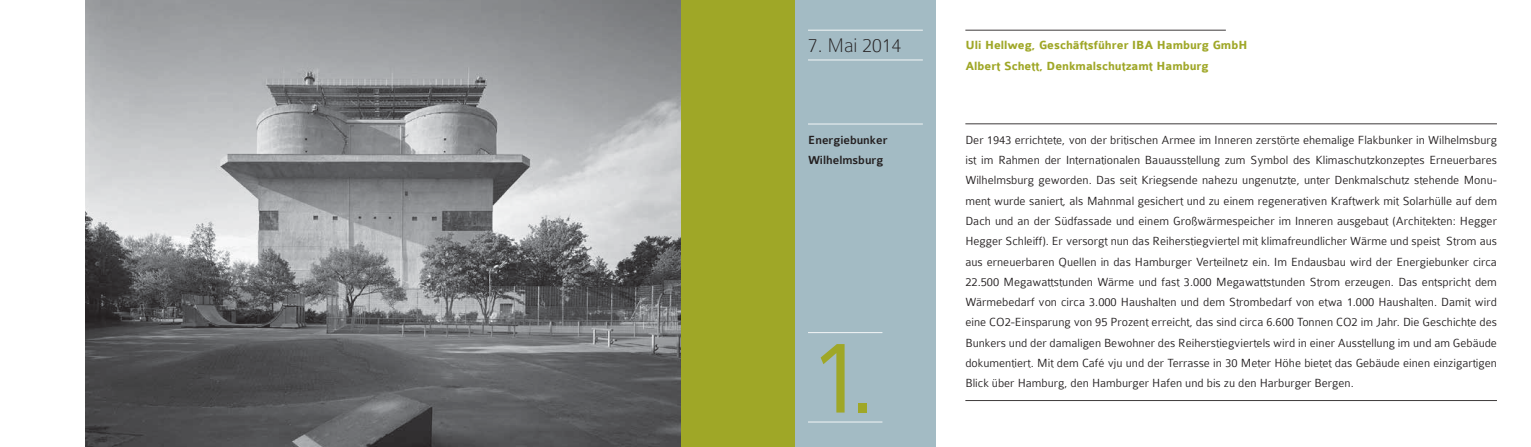
<style>
.page{position:relative;width:1531px;height:447px;background:#fff}
.page>*{position:absolute;margin:0;border:0;box-sizing:border-box;transform-origin:0 0}
.t1{font:300 112.5px "Colaborate";color:#9fa727}
.t2{font:100 21px "Colaborate";color:#231f20}
.t3{font:300 12.6px/20.2px "Colaborate";color:#231f20;text-align:justify}
.t4{font:700 12.6px/20.2px "Colaborate";color:#9fa727}
.t5{font:500 12.6px/20.2px "Colaborate";color:#231f20}
</style>
<div class="page">
<div style="left:795px;top:0;width:140px;height:446px;background:#a3bbc4"></div>
<div style="left:308px;top:0;width:487px;height:446px;background:#9fa727"></div>
<hr style="left:965px;top:30px;width:261px;height:1px;background:#231f20">
<hr style="left:965px;top:123px;width:532px;height:1px;background:#231f20">
<hr style="left:808px;top:123px;width:115px;height:1px;background:#fff">
<hr style="left:808px;top:30px;width:115px;height:1px;background:#fff">
<hr style="left:808px;top:60px;width:115px;height:1px;background:#fff">
<hr style="left:808px;top:421px;width:74px;height:1px;background:#fff">
<hr style="left:808px;top:332px;width:74px;height:1px;background:#fff">
<hr style="left:965px;top:400px;width:532px;height:1px;background:#231f20">
<img style="left:85px;top:0;width:595px;height:446px">
<h2 class="t2" style="left:808px;top:35px;width:94px">7. Mai 2014</h2>
<p class="t5" style="left:808px;top:130px;width:81px">Energiebunker<br>Wilhelmsburg</p>
<h1 class="t1" style="left:808px;top:318px;width:69px">1.</h1>
<p class="t4" style="left:965px;top:36px;width:283px">Uli Hellweg, Geschäftsführer IBA Hamburg GmbH<br>Albert Schett, Denkmalschutzamt Hamburg</p>
<p class="t3" style="left:965px;top:130px;width:533px">Der 1943 errichtete, von der britischen Armee im Inneren zerstörte ehemalige Flakbunker in Wilhelmsburg ist im Rahmen der Internationalen Bauausstellung zum Symbol des Klimaschutzkonzeptes Erneuerbares Wilhelmsburg geworden. Das seit Kriegsende nahezu ungenutzte, unter Denkmalschutz stehende Monu&shy;ment wurde saniert, als Mahnmal gesichert und zu einem regenerativen Kraftwerk mit Solarhülle auf dem Dach und an der Südfassade und einem Großwärmespeicher im Inneren ausgebaut (Architekten: Hegger Hegger Schleiff). Er versorgt nun das Reiherstiegviertel mit klimafreundlicher Wärme und speist Strom aus aus erneuerbaren Quellen in das Hamburger Verteilnetz ein. Im Endausbau wird der Energiebunker circa 22.500 Megawattstunden Wärme und fast 3.000 Megawattstunden Strom erzeugen. Das entspricht dem Wärmebedarf von circa 3.000 Haushalten und dem Strombedarf von etwa 1.000 Haushalten. Damit wird eine CO2-Einsparung von 95 Prozent erreicht, das sind circa 6.600 Tonnen CO2 im Jahr. Die Geschichte des Bunkers und der damaligen Bewohner des Reiherstiegviertels wird in einer Ausstellung im und am Gebäude dokumentiert. Mit dem Café vju und der Terrasse in 30 Meter Höhe bietet das Gebäude einen einzigartigen</p>
<p class="t3" style="left:965px;top:373px;width:390px">Blick über Hamburg, den Hamburger Hafen und bis zu den Harburger Bergen.</p>
</div>
